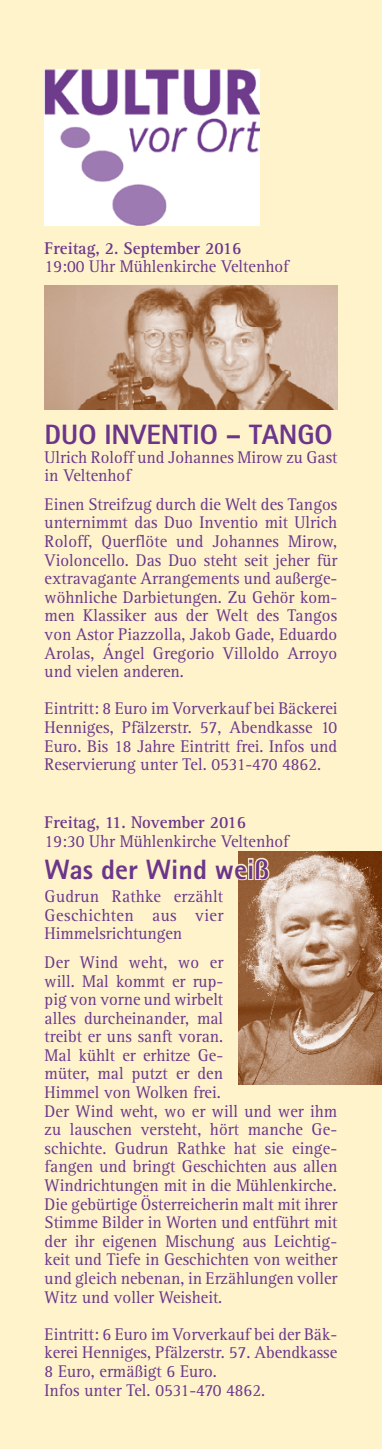
<style>
.page{position:relative;width:382px;height:1449px;background:#fff3cc}
.page>*{position:absolute;margin:0;border:0;box-sizing:border-box;transform-origin:0 0}
.t1{font:800 28px "Rotis Sans Serif";color:#6b368a}
.t2{font:17.5px/18.6px "Rotis Serif";color:#6b368a;scale:.96 1}
.t3{font:700 17.5px "Rotis Serif";color:#6b368a;scale:.96 1}
</style>
<div class="page">
<img style="left:238px;top:851px;width:144px;height:233px">
<img style="left:45px;top:69px;width:215px;height:156px">
<img style="left:45px;top:286px;width:292px;height:124px">
<svg style="left:238px;top:851px;width:33px;height:49px"></svg>
<p class="t3" style="left:45px;top:238px;width:207px">Freitag, 2. September 2016</p>
<p class="t2" style="left:45px;top:258px;width:256px">19:00 Uhr Mühlenkirche Veltenhof</p>
<h1 class="t1" style="left:45px;top:417px;width:290px">DUO INVENTIO – TANGO</h1>
<p class="t2" style="left:45px;top:448px;width:307px">Ulrich Roloff und Johannes Mirow zu Gast in Veltenhof</p>
<p class="t2" style="left:45px;top:495px;width:306px;text-align:justify">Einen Streifzug durch die Welt des Tangos unternimmt das Duo Inventio mit Ulrich Roloff, Querflöte und Johannes Mirow, Violoncello. Das Duo steht seit jeher für extravagante Arrangements und außerge&shy;wöhnliche Darbietungen. Zu Gehör kom&shy;men Klassiker aus der Welt des Tangos von Astor Piazzolla, Jakob Gade, Eduardo Arolas, Ángel Gregorio Villoldo Arroyo und vielen anderen.</p>
<p class="t2" style="left:45px;top:700px;width:307px;text-align:justify">Eintritt: 8 Euro im Vorverkauf bei Bäckerei Henniges, Pfälzerstr. 57, Abendkasse 10<br>Euro. Bis 18 Jahre Eintritt frei. Infos und Reservierung unter Tel. 0531-470 4862.</p>
<p class="t3" style="left:45px;top:812px;width:212px">Freitag, 11. November 2016</p>
<p class="t2" style="left:45px;top:832px;width:256px">19:30 Uhr Mühlenkirche Veltenhof</p>
<h1 class="t1" style="left:45px;top:851px;width:226px">Was der Wind weiß</h1>
<p class="t2" style="left:45px;top:887px;width:188px;text-align:justify">Gudrun Rathke er zählt Geschichten aus vier Himmelsrichtungen</p>
<p class="t2" style="left:45px;top:953px;width:306px">Der Wind weht, wo er<br>will. Mal kommt er rup-<br>pig von vorne und wirbelt<br>alles durcheinander, mal<br>treibt er uns sanft voran.<br>Mal kühlt er erhitze Ge-<br>müter, mal putzt er den<br>Himmel von Wolken frei.<br>Der Wind weht, wo er will und wer ihm zu lauschen versteht, hört manche Ge&shy;schichte. Gudrun Rathke hat sie einge&shy;fangen und bringt Geschichten aus allen<br>Windrichtungen mit in die Mühlenkirche.<br>Die gebürtige Österreicherin malt mit ihrer<br>Stimme Bilder in Worten und entführt mit der ihr eigenen Mischung aus Leichtig&shy;keit und Tiefe in Geschichten von weither und gleich nebenan, in Erzählungen voller<br>Witz und voller Weisheit.</p>
<p class="t2" style="left:45px;top:1325px;width:306px">Eintritt: 6 Euro im Vorverkauf bei der Bäk&shy;kerei Henniges, Pfälzerstr. 57. Abendkasse 8 Euro, ermäßigt 6 Euro.<br>Infos unter Tel. 0531-470 4862.</p>
</div>
